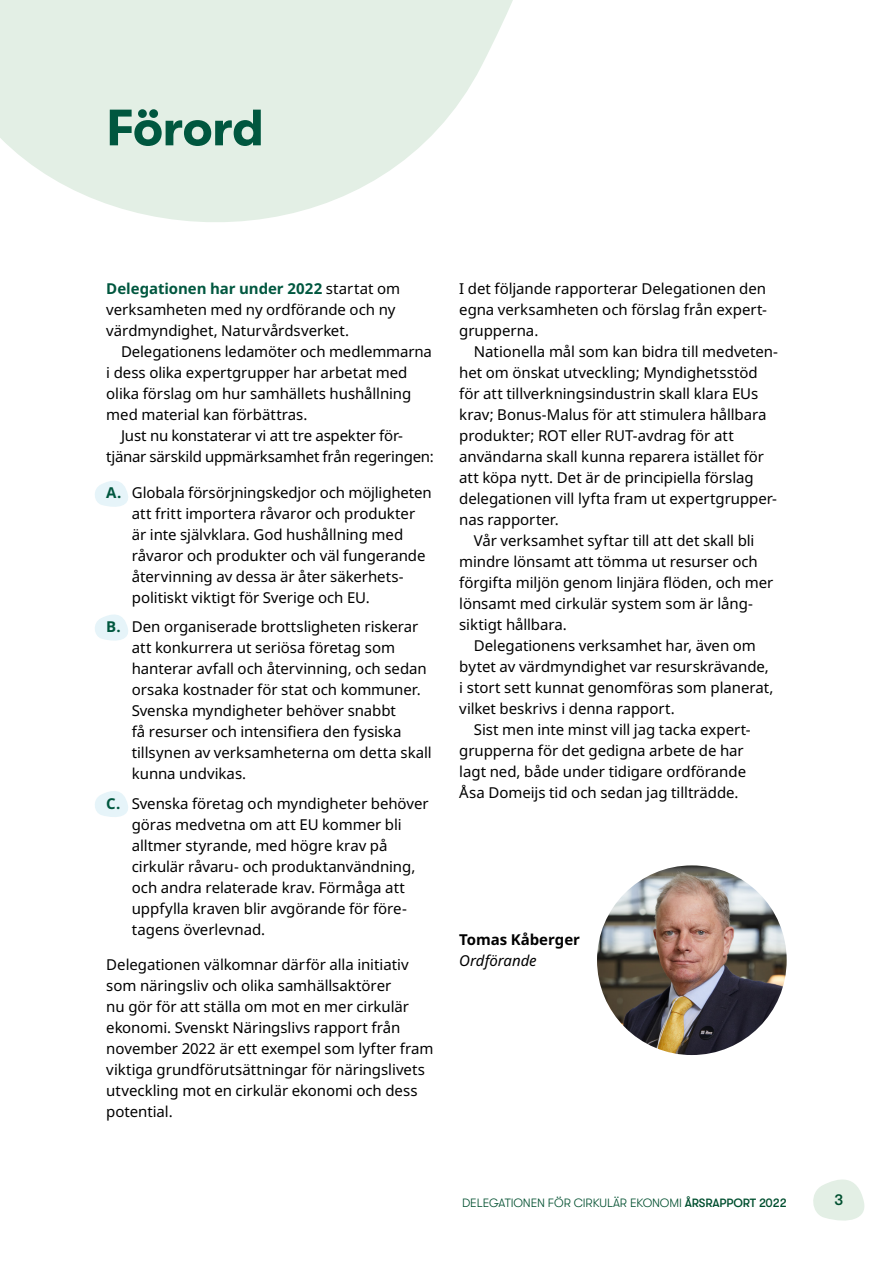
<style>
.page{position:relative;width:893px;height:1263px;background:#fff}
.page>*{position:absolute;margin:0;border:0;box-sizing:border-box;transform-origin:0 0}
.t1{font:700 51px "GT Walsheim";letter-spacing:-.01em;color:#00573f}
.t2{font:500 15.6px "GT Walsheim";color:#004f2f}
.Brödtext_indrag{font:15px/21px "Noto Sans";letter-spacing:-.005em;color:#000}
.Brödtext{font:15px/21px "Noto Sans";letter-spacing:-.005em;color:#000}
.Brödtext-2{font:700 15px "Noto Sans";color:#000}
.Brödtext-3{font:italic 15px "Noto Sans";letter-spacing:-.005em;color:#000}
.t3{font:300 12px "GT Walsheim";letter-spacing:-.01em;color:#004f2f}
.s1{font-weight:700;color:#00573f}
.s2{font-weight:500}
</style>
<div class="page">
<svg style="left:0;top:0;width:513px;height:222px;fill:#e3efe5"></svg>
<svg style="left:813px;top:1179px;width:52px;height:42px"></svg>
<svg style="left:95px;top:481px;width:33px;height:26px"></svg>
<svg style="left:95px;top:614px;width:33px;height:27px"></svg>
<svg style="left:95px;top:791px;width:33px;height:26px"></svg>
<img style="left:597px;top:865px;width:190px;height:190px;border-radius:95px">
<h1 class="t1" style="left:106px;top:99px;width:159px">Förord</h1>
<p class="Brödtext" style="left:106px;top:278px;width:295px"><span class="s1">Delegationen har under 2022</span> startat om verksamheten med ny ordförande och ny värdmyndighet, Naturvårdsverket.</p>
<p class="Brödtext_indrag" style="left:106px;top:341px;width:327px;text-indent:15px">Delegationens ledamöter och medlemmarna i dess olika expertgrupper har arbetat med olika förslag om hur samhällets hushållning med material kan förbättras.</p>
<p class="Brödtext_indrag" style="left:106px;top:425px;width:329px;text-indent:15px">Just nu konstaterar vi att tre aspekter för&shy;tjänar särskild uppmärksamhet från regeringen:</p>
<p class="Brödtext_indrag" style="left:132px;top:482px;width:301px;text-indent:-26px"><span class="s1">A.</span> Globala försörjningskedjor och möjligheten att fritt importera råvaror och produkter är inte självklara. God hushållning med råvaror och produkter och väl fungerande återvinning av dessa är åter säkerhets&shy;politiskt viktigt för Sverige och EU.</p>
<p class="Brödtext_indrag" style="left:132px;top:616px;width:301px;text-indent:-26px"><span class="s1">B.</span> Den organiserade brottsligheten riskerar att konkurrera ut seriösa företag som hanterar avfall och återvinning, och sedan orsaka kostnader för stat och kommuner.<br>Svenska myndigheter behöver snabbt<br>få resurser och intensifiera den fysiska tillsynen av verksamheterna om detta skall kunna undvikas.</p>
<p class="Brödtext_indrag" style="left:132px;top:793px;width:298px;text-indent:-26px"><span class="s1">C.</span> Svenska företag och myndigheter behöver göras medvetna om att EU kommer bli alltmer styrande, med högre krav på cirkulär råvaru- och produktanvändning, och andra relaterade krav. Förmåga att uppfylla kraven blir avgörande för före&shy;tagens överlevnad.</p>
<p class="Brödtext" style="left:106px;top:955px;width:329px">Delegationen välkomnar därför alla initiativ som näringsliv och olika samhällsaktörer<br>nu gör för att ställa om mot en mer cirkulär ekonomi. Svenskt Näringslivs rapport från november 2022 är ett exempel som lyfter fram viktiga grundförutsättningar för näringslivets utveckling mot en cirkulär ekonomi och dess potential.</p>
<p class="Brödtext" style="left:459px;top:278px;width:309px;text-align:justify">I det följande rapporterar Delegationen den egna verksamheten och förslag från expert&shy;grupperna.</p>
<p class="Brödtext_indrag" style="left:459px;top:341px;width:320px;text-indent:15px">Nationella mål som kan bidra till medveten&shy;het om önskat utveckling; Myndighetsstöd för att tillverkningsindustrin skall klara EUs krav; Bonus-Malus för att stimulera hållbara produkter; ROT eller RUT-avdrag för att användarna skall kunna reparera istället för att köpa nytt. Det är de principiella förslag delegationen vill lyfta fram ut expertgrupper&shy;nas rapporter.</p>
<p class="Brödtext_indrag" style="left:459px;top:530px;width:316px;text-indent:15px">Vår verksamhet syftar till att det skall bli mindre lönsamt att tömma ut resurser och förgifta miljön genom linjära flöden, och mer lönsamt med cirkulär system som är lång&shy;siktigt hållbara.</p>
<p class="Brödtext_indrag" style="left:459px;top:635px;width:316px;text-indent:15px">Delegationens verksamhet har, även om bytet av värdmyndighet var resurskrävande, i stort sett kunnat genomföras som planerat, vilket beskrivs i denna rapport.</p>
<p class="Brödtext_indrag" style="left:459px;top:719px;width:292px;text-indent:15px">Sist men inte minst vill jag tacka expert&shy;grupperna för det gedigna arbete de har lagt ned, både under tidigare ordförande Åsa Domeijs tid och sedan jag tillträdde.</p>
<p class="Brödtext-2" style="left:459px;top:929px;width:122px">Tomas Kåberger</p>
<p class="Brödtext-3" style="left:459px;top:950px;width:79px">Ordförande</p>
<p class="t3" style="left:462px;top:1196px;width:326px">DELEGATIONEN FÖR CIRKULÄR EKONOMI <span class="s2">ÅRSRAPPORT 2022</span></p>
<p class="t2" style="left:834px;top:1191px;width:10px">3</p>
</div>
